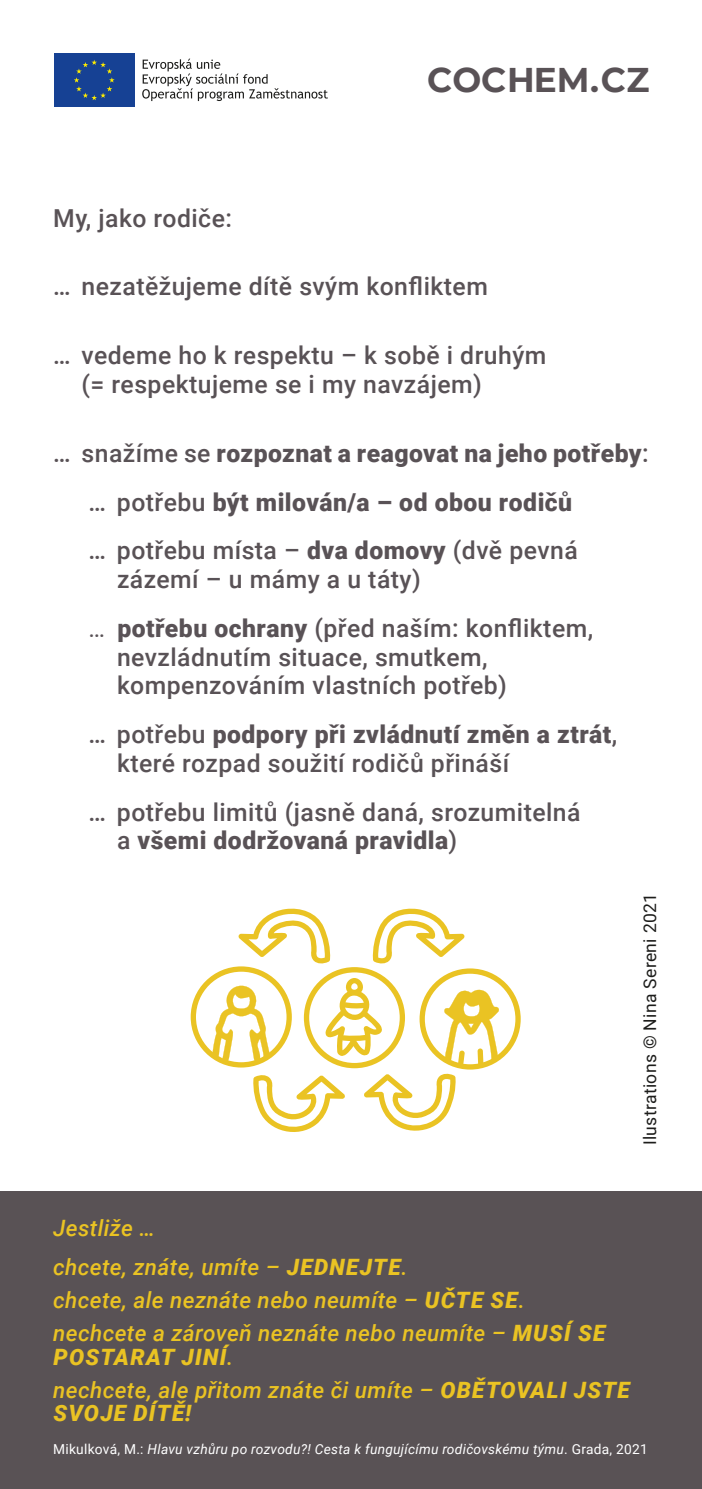
<style>
.page{position:relative;width:702px;height:1489px;background:#fff}
.page>*{position:absolute;margin:0;border:0;box-sizing:border-box;transform-origin:0 0}
.t1{font:700 34.25px "Montserrat";color:#595256}
.t2{font:500 24.75px/28.8px "Roboto";letter-spacing:.02em;color:#595256}
.t3{font:900 24.75px/48.8px "Roboto";letter-spacing:.02em;color:#595256}
.t4{font:italic 500 22.5px/33.2px "Roboto";letter-spacing:.02em;color:#eac323}
.t5{font:italic 900 22.5px "Roboto";letter-spacing:.055em;color:#eac323}
.t6{font:17.5px "Roboto";letter-spacing:.02em;color:#1d1d1b}
.t7{font:italic 13.75px "Roboto";letter-spacing:.02em;color:#fff}
.s1{font-weight:500}
.s2{font-weight:400}
.s3{font-weight:900}
.s4{font-style:normal}
</style>
<div class="page">
<div style="left:0;top:1191px;width:702px;height:297px;background:#595255"></div>
<div style="left:54px;top:53px;width:81px;height:54px;background:#164194"></div>
<svg style="left:74px;top:60px;width:41px;height:40px"></svg>
<svg style="left:142px;top:59px;width:186px;height:42px"></svg>
<svg style="left:191px;top:908px;width:329px;height:224px"></svg>
<p class="t2" style="left:53px;top:206px;width:180px">My, jako rodiče:</p>
<h1 class="t1" style="left:427px;top:59px;width:224px">COCHEM.CZ</h1>
<p class="t2" style="left:53px;top:275px;width:436px">… nezatěžujeme dítě svým konfliktem</p>
<p class="t2" style="left:81px;top:343px;width:466px;text-indent:-28px">… vedeme ho k respektu – k sobě i druhým (= respektujeme se i my navzájem)</p>
<p class="t3" style="left:89px;top:431px;width:561px;text-indent:-35px"><span class="s1">… snažíme se</span> rozpoznat a reagovat na jeho potřeby<span class="s1">: … potřebu</span> být milován/a – od obou rodičů<br><span class="s1">… potřebu místa –</span> dva domovy <span class="s1">(dvě pevná</span></p>
<p class="t2" style="left:89px;top:557px;width:506px;line-height:48.8px;text-indent:28px">zázemí – u mámy a u táty)<br><span class="s2">…</span> <span class="s3">potřebu ochrany</span> (před naším: konfliktem,</p>
<p class="t2" style="left:117px;top:645px;width:391px">nevzládnutím situace, smutkem, kompenzováním vlastních potřeb)</p>
<p class="t2" style="left:117px;top:722px;width:501px;text-indent:-28px">… potřebu <span class="s3">podpory při zvládnutí změn a ztrát</span>, které rozpad soužití rodičů přináší</p>
<p class="t2" style="left:117px;top:800px;width:465px;text-indent:-28px">… potřebu limitů (jasně daná, srozumitelná a <span class="s3">všemi dodržovaná pravidla</span>)</p>
<p class="t6" style="left:643px;top:1145px;width:254px;rotate:-90deg">Ilustrations © Nina Sereni 2021</p>
<p class="t4" style="left:53px;top:1211px;width:356px;line-height:38.2px">Jestliže …<br>chcete, znáte, umíte – <span class="s3">JEDNEJTE</span>.</p>
<p class="t4" style="left:53px;top:1285px;width:553px">chcete, ale neznáte nebo neumíte – <span class="s3">UČTE SE</span>. nechcete a zároveň neznáte nebo neumíte – <span class="s3">MUSÍ SE</span></p>
<p class="t4" style="left:53px;top:1342px;width:578px"><span class="s3">POSTARAT JINÍ</span>.<br>nechcete, ale přitom znáte či umíte – <span class="s3">OBĚTOVALI JSTE</span></p>
<p class="t5" style="left:54px;top:1403px;width:139px">SVOJE DÍTĚ!</p>
<p class="t7" style="left:53px;top:1442px;width:596px"><span class="s4">Mikulková, M.:</span> Hlavu vzhůru po rozvodu?! Cesta k fungujícímu rodičovskému týmu<span class="s4">. Grada, 2021</span></p>
</div>
